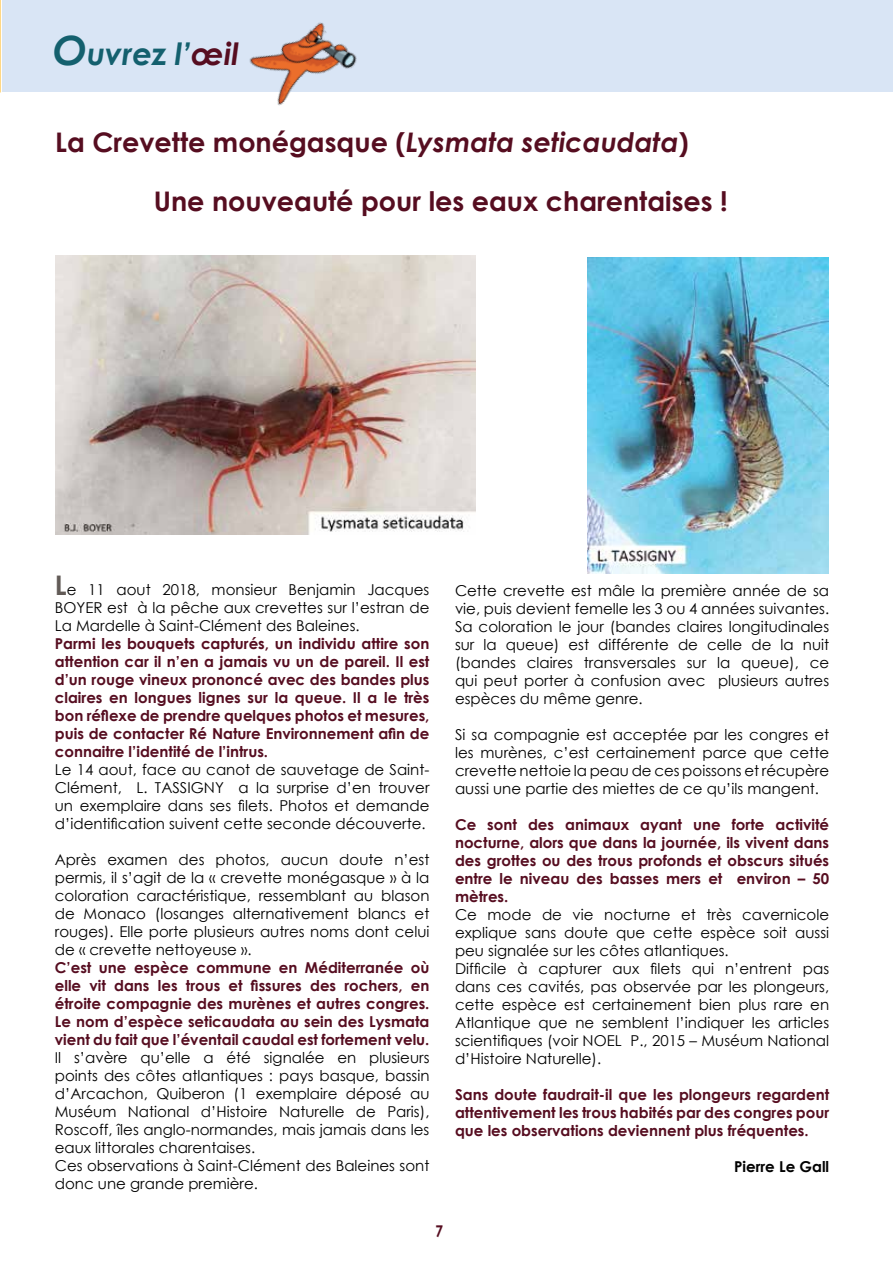
<style>
.page{position:relative;width:893px;height:1263px;background:#fff}
.page>*{position:absolute;margin:0;border:0;box-sizing:border-box;transform-origin:0 0}
.t1{font:italic 700 30.75px "Century Gothic";color:#14606e}
.t2{font:700 27px "Century Gothic";color:#560d20}
.t3{font:700 16.2px "Century Gothic";color:#560d20;scale:.83 1}
.t4{font:15px/18px "Century Gothic";color:#000;text-align:justify}
.t5{font:700 15px/18px "Century Gothic";color:#560d20;text-align:justify}
.t6{font:700 15px "Century Gothic";color:#000}
.s1{font-size:40.35px}
.s2{color:#560d20}
.s3{font-style:italic}
.s4{font-weight:700;font-size:27px;color:#625b57}
</style>
<div class="page">
<div style="left:3px;top:0;width:890px;height:92px;background:#d9e5f5"></div>
<img style="left:249px;top:22px;width:108px;height:84px">
<svg style="left:0;top:0;width:1px;height:92px"></svg>
<img style="left:56px;top:255px;width:420px;height:280px">
<img style="left:588px;top:257px;width:241px;height:316px">
<h1 class="t1" style="left:53px;top:30px;width:187px"><span class="s1">O</span>uvrez l’<span class="s2">œil</span></h1>
<h2 class="t2" style="left:55px;top:122px;width:635px">La Crevette monégasque (<span class="s3">Lysmata seticaudata</span>)</h2>
<h2 class="t2" style="left:154px;top:180px;width:576px">Une nouveauté pour les eaux charentaises !</h2>
<p class="t4" style="left:55px;top:580px;width:376px"><span class="s4">L</span>e 11 aout 2018, monsieur Benjamin Jacques BOYER est à la pêche aux crevettes sur l’estran de La Mardelle à Saint-Clément des Baleines.</p>
<p class="t5" style="left:55px;top:634px;width:376px">Parmi les bouquets capturés, un individu attire son attention car il n’en a jamais vu un de pareil. Il est d’un rouge vineux prononcé avec des bandes plus claires en longues lignes sur la queue. Il a le très bon réflexe de prendre quelques photos et mesures, puis de contacter Ré Nature Environnement afin de connaitre l’identité de l’intrus.</p>
<p class="t4" style="left:55px;top:760px;width:376px">Le 14 aout, face au canot de sauvetage de Saint-Clément, L. TASSIGNY a la surprise d’en trouver un exemplaire dans ses filets. Photos et demande d’identification suivent cette seconde découverte.</p>
<p class="t4" style="left:55px;top:850px;width:376px">Après examen des photos, aucun doute n’est permis, il s’agit de la « crevette monégasque » à la coloration caractéristique, ressemblant au blason de Monaco (losanges alternativement blancs et rouges). Elle porte plusieurs autres noms dont celui de « crevette nettoyeuse ».</p>
<p class="t5" style="left:55px;top:958px;width:376px">C’est une espèce commune en Méditerranée où elle vit dans les trous et fissures des rochers, en étroite compagnie des murènes et autres congres.<br>Le nom d’espèce seticaudata au sein des Lysmata vient du fait que l’éventail caudal est fortement velu.</p>
<p class="t4" style="left:55px;top:1048px;width:376px;text-align:left">Il s’avère qu’elle a été signalée en plusieurs points des côtes atlantiques : pays basque, bassin d’Arcachon, Quiberon (1 exemplaire déposé au Muséum National d’Histoire Naturelle de Paris), Roscoff, îles anglo-normandes, mais jamais dans les eaux littorales charentaises.<br>Ces observations à Saint-Clément des Baleines sont donc une grande première.</p>
<p class="t4" style="left:455px;top:582px;width:376px">Cette crevette est mâle la première année de sa vie, puis devient femelle les 3 ou 4 années suivantes.<br>Sa coloration le jour (bandes claires longitudinales sur la queue) est différente de celle de la nuit (bandes claires transversales sur la queue), ce qui peut porter à confusion avec plusieurs autres espèces du même genre.</p>
<p class="t4" style="left:455px;top:726px;width:376px">Si sa compagnie est acceptée par les congres et les murènes, c’est certainement parce que cette crevette nettoie la peau de ces poissons et récupère aussi une partie des miettes de ce qu’ils mangent.</p>
<p class="t5" style="left:455px;top:815px;width:376px">Ce sont des animaux ayant une forte activité nocturne, alors que dans la journée, ils vivent dans des grottes ou des trous profonds et obscurs situés entre le niveau des basses mers et environ – 50 mètres.</p>
<p class="t4" style="left:455px;top:906px;width:376px;text-align:left">Ce mode de vie nocturne et très cavernicole explique sans doute que cette espèce soit aussi peu signalée sur les côtes atlantiques.<br>Difficile à capturer aux filets qui n’entrent pas dans ces cavités, pas observée par les plongeurs, cette espèce est certainement bien plus rare en Atlantique que ne semblent l’indiquer les articles scientifiques (voir NOEL P., 2015 – Muséum National d’Histoire Naturelle).</p>
<p class="t5" style="left:455px;top:1085px;width:376px">Sans doute faudrait-il que les plongeurs regardent attentivement les trous habités par des congres pour que les observations deviennent plus fréquentes.</p>
<p class="t6" style="left:734px;top:1155px;width:97px">Pierre Le Gall</p>
<p class="t3" style="left:435px;top:1218px;width:11px">7</p>
</div>
